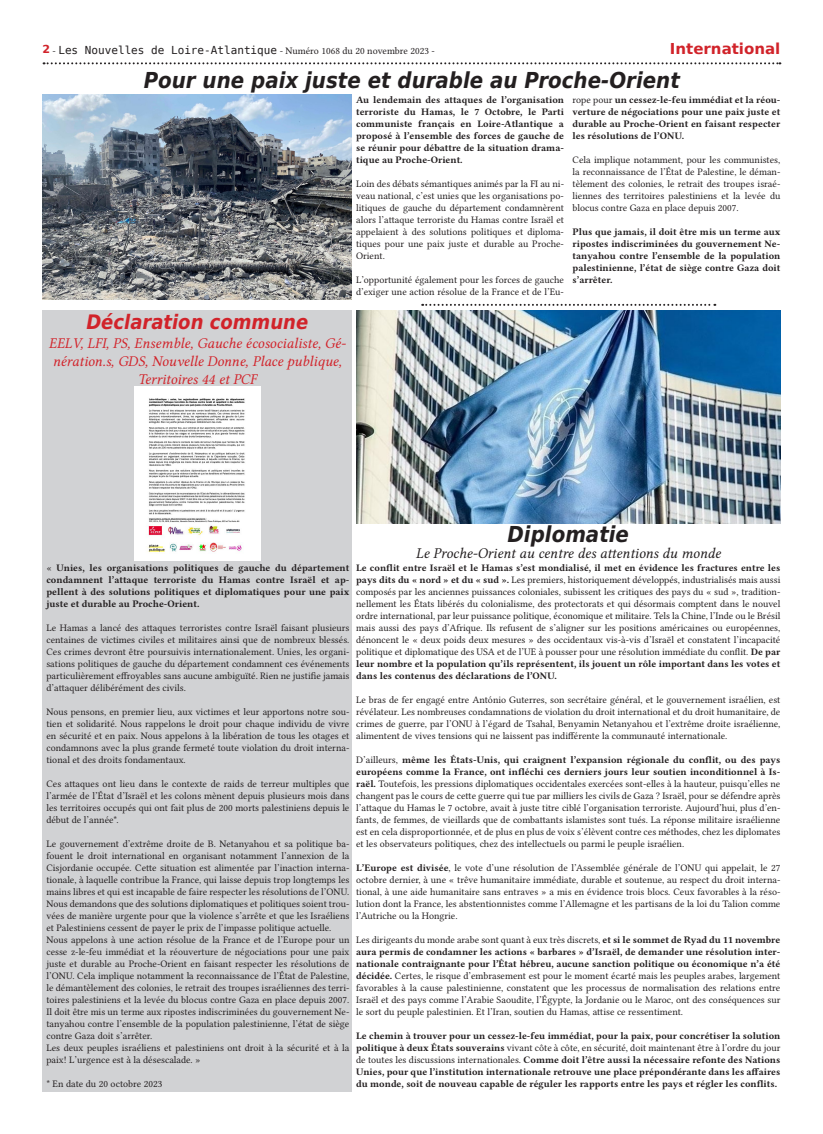
<style>
.page{position:relative;width:823px;height:1134px;background:#fff}
.page>*{position:absolute;margin:0;border:0;box-sizing:border-box;transform-origin:0 0}
.t1{font:italic 700 22px "DejaVu Sans Condensed";color:#231f20}
.t2{font:italic 700 20px "DejaVu Sans Condensed";color:#d1232a}
.t3{font:15px/18px "Lin Libertine OI";color:#d1232a;text-align:center}
.t4{font:15px "Lin Libertine OI";color:#231f20}
.t5{font:700 15px "DejaVu Sans";color:#d1232a}
.t6{font:11px "DejaVu Sans Mono";color:#231f20}
.t7{font:10px/12px "Lin Libertine O";color:#231f20;text-align:justify}
.t8{font:10px/12px "Lin Libertine OB";color:#231f20;text-align:justify}
.s1{font-family:"DejaVu Sans";font-weight:700;color:#d1232a}
.s2{font-family:"Lin Libertine O";font-size:10px}
.s3{font-family:"Lin Libertine O"}
.s4{font-family:"Lin Libertine OB"}
</style>
<div class="page">
<div style="left:43px;top:310px;width:308px;height:781px;background:#d1d2d4"></div>
<img style="left:134px;top:387px;width:126px;height:174px">
<svg style="left:422px;top:304px;width:293px;height:2px"></svg>
<img style="left:356px;top:310px;width:424px;height:213px">
<img style="left:42px;top:94px;width:309px;height:206px">
<svg style="left:44px;top:62px;width:736px;height:2px"></svg>
<p class="t6" style="left:43px;top:42px;width:394px"><span class="s1">2</span> <span class="s2">-</span> Les Nouvelles de Loire-Atlantique <span class="s2">- Numéro 1068 du 20 novembre 2023 -</span></p>
<h3 class="t5" style="left:669px;top:36px;width:112px">International</h3>
<h1 class="t1" style="left:144px;top:64px;width:537px">Pour une paix juste et durable au Proche-Orient</h1>
<h2 class="t2" style="left:86px;top:306px;width:223px">Déclaration commune</h2>
<h3 class="t3" style="left:49px;top:334px;width:298px">EELV, LFI, PS, Ensemble, Gauche écosocialiste, Gé&shy;nération.s, GDS, Nouvelle Donne, Place publique,<br>Territoires 44 et PCF</h3>
<p class="t8" style="left:356px;top:94px;width:209px">Au lendemain des attaques de l’organisation terroriste du Hamas, le 7 Octobre, le Parti communiste français en Loire-Atlantique a proposé à l’ensemble des forces de gauche de se réunir pour débattre de la situation drama&shy;tique au Proche-Orient.</p>
<p class="t7" style="left:356px;top:177px;width:209px">Loin des débats sémantiques animés par la FI au ni&shy;veau national, c’est unies que les organisations po&shy;litiques de gauche du département condamnèrent alors l’attaque terroriste du Hamas contre Israël et appelaient à des solutions politiques et diploma&shy;tiques pour une paix juste et durable au Proche-Orient.</p>
<p class="t7" style="left:356px;top:273px;width:209px">L’opportunité également pour les forces de gauche d’exiger une action résolue de la France et de l’Eu-</p>
<p class="t8" style="left:572px;top:94px;width:209px"><span class="s3">rope pour</span> un cessez-le-feu immédiat et la réou&shy;verture de négociations pour une paix juste et durable au Proche-Orient en faisant respecter les résolutions de l’ONU.</p>
<p class="t7" style="left:572px;top:153px;width:209px">Cela implique notamment, pour les communistes, la reconnaissance de l’État de Palestine, le déman&shy;tèlement des colonies, le retrait des troupes israé&shy;liennes des territoires palestiniens et la levée du blocus contre Gaza en place depuis 2007.</p>
<p class="t8" style="left:572px;top:226px;width:209px">Plus que jamais, il doit être mis un terme aux ripostes indiscriminées du gouvernement Ne&shy;tanyahou contre l’ensemble de la population palestinienne, l’état de siège contre Gaza doit s’arrêter.</p>
<h1 class="t1" style="left:507px;top:517px;width:123px">Diplomatie</h1>
<p class="t8" style="left:356px;top:561px;width:425px">Le conflit entre Israël et le Hamas s’est mondialisé, il met en évidence les fractures entre les</p>
<p class="t7" style="left:356px;top:573px;width:425px"><span class="s4">pays dits du « nord » et du « sud ».</span> Les premiers, historiquement développés, industrialisés mais aussi composés par les anciennes puissances coloniales, subissent les critiques des pays du « sud », tradition&shy;nellement les États libérés du colonialisme, des protectorats et qui désormais comptent dans le nouvel ordre international, par leur puissance politique, économique et militaire. Tels la Chine, l’Inde ou le Brésil mais aussi des pays d’Afrique. Ils refusent de s’aligner sur les positions américaines ou européennes, dénoncent le « deux poids deux mesures » des occidentaux vis-à-vis d’Israël et constatent l’incapacité politique et diplomatique des USA et de l’UE à pousser pour une résolution immédiate du conflit. <span class="s4">De par</span></p>
<p class="t8" style="left:356px;top:657px;width:425px">leur nombre et la population qu’ils représentent, ils jouent un rôle important dans les votes et dans les contenus des déclarations de l’ONU.</p>
<p class="t7" style="left:356px;top:693px;width:425px">Le bras de fer engagé entre António Guterres, son secrétaire général, et le gouvernement israélien, est révélateur. Les nombreuses condamnations de violation du droit international et du droit humanitaire, de crimes de guerre, par l’ONU à l’égard de Tsahal, Benyamin Netanyahou et l’extrême droite israélienne, alimentent de vives tensions qui ne laissent pas indifférente la communauté internationale.</p>
<p class="t8" style="left:356px;top:753px;width:425px"><span class="s3">D’ailleurs,</span> même les États-Unis, qui craignent l’expansion régionale du conflit, ou des pays européens comme la France, ont infléchi ces derniers jours leur soutien inconditionnel à Is-</p>
<p class="t7" style="left:356px;top:777px;width:425px"><span class="s4">raël.</span> Toutefois, les pressions diplomatiques occidentales exercées sont-elles à la hauteur, puisqu’elles ne changent pas le cours de cette guerre qui tue par milliers les civils de Gaza ? Israël, pour se défendre après l’attaque du Hamas le 7 octobre, avait à juste titre ciblé l’organisation terroriste. Aujourd’hui, plus d’en&shy;fants, de femmes, de vieillards que de combattants islamistes sont tués. La réponse militaire israélienne est en cela disproportionnée, et de plus en plus de voix s’élèvent contre ces méthodes, chez les diplomates et les observateurs politiques, chez des intellectuels ou parmi le peuple israélien.</p>
<p class="t7" style="left:356px;top:861px;width:425px"><span class="s4">L’Europe est divisée</span>, le vote d’une résolution de l’Assemblée générale de l’ONU qui appelait, le 27 octobre dernier, à une « trêve humanitaire immédiate, durable et soutenue, au respect du droit interna&shy;tional, à une aide humanitaire sans entraves » a mis en évidence trois blocs. Ceux favorables à la réso&shy;lution dont la France, les abstentionnistes comme l’Allemagne et les partisans de la loi du Talion comme l’Autriche ou la Hongrie.</p>
<p class="t7" style="left:356px;top:933px;width:425px">Les dirigeants du monde arabe sont quant à eux très discrets, <span class="s4">et si le sommet de Ryad du 11 novembre</span></p>
<p class="t8" style="left:356px;top:945px;width:425px">aura permis de condamner les actions « barbares » d’Israël, de demander une résolution inter&shy;nationale contraignante pour l’État hébreu, aucune sanction politique ou économique n’a été</p>
<p class="t7" style="left:356px;top:969px;width:425px"><span class="s4">décidée.</span> Certes, le risque d’embrasement est pour le moment écarté mais les peuples arabes, largement favorables à la cause palestinienne, constatent que les processus de normalisation des relations entre Israël et des pays comme l’Arabie Saoudite, l’Égypte, la Jordanie ou le Maroc, ont des conséquences sur le sort du peuple palestinien. Et l’Iran, soutien du Hamas, attise ce ressentiment.</p>
<p class="t8" style="left:356px;top:1029px;width:425px">Le chemin à trouver pour un cessez-le-feu immédiat, pour la paix, pour concrétiser la solution</p>
<p class="t7" style="left:356px;top:1041px;width:425px"><span class="s4">politique à deux États souverains</span> vivant côte à côte, en sécurité, doit maintenant être à l’ordre du jour</p>
<p class="t8" style="left:356px;top:1053px;width:425px"><span class="s3">de toutes les discussions internationales.</span> Comme doit l’être aussi la nécessaire refonte des Nations Unies, pour que l’institution internationale retrouve une place prépondérante dans les affaires du monde, soit de nouveau capable de réguler les rapports entre les pays et régler les conflits.</p>
<h3 class="t4" style="left:415px;top:544px;width:306px">Le Proche-Orient au centre des attentions du monde</h3>
<p class="t8" style="left:46px;top:561px;width:304px"><span class="s3">«</span> Unies, les organisations politiques de gauche du département condamnent l’attaque terroriste du Hamas contre Israël et ap&shy;pellent à des solutions politiques et diplomatiques pour une paix juste et durable au Proche-Orient.</p>
<p class="t7" style="left:46px;top:621px;width:304px">Le Hamas a lancé des attaques terroristes contre Israël faisant plusieurs centaines de victimes civiles et militaires ainsi que de nombreux blessés.<br>Ces crimes devront être poursuivis internationalement. Unies, les organi&shy;sations politiques de gauche du département condamnent ces événements particulièrement effroyables sans aucune ambiguïté. Rien ne justifie jamais d’attaquer délibérément des civils.</p>
<p class="t7" style="left:46px;top:705px;width:304px">Nous pensons, en premier lieu, aux victimes et leur apportons notre sou&shy;tien et solidarité. Nous rappelons le droit pour chaque individu de vivre en sécurité et en paix. Nous appelons à la libération de tous les otages et condamnons avec la plus grande fermeté toute violation du droit interna&shy;tional et des droits fondamentaux.</p>
<p class="t7" style="left:46px;top:777px;width:304px">Ces attaques ont lieu dans le contexte de raids de terreur multiples que l’armée de l’État d’Israël et les colons mènent depuis plusieurs mois dans les territoires occupés qui ont fait plus de 200 morts palestiniens depuis le début de l’année*.</p>
<p class="t7" style="left:46px;top:837px;width:304px;text-align:left">Le gouvernement d’extrême droite de B. Netanyahou et sa politique ba&shy;fouent le droit international en organisant notamment l’annexion de la Cisjordanie occupée. Cette situation est alimentée par l’inaction interna&shy;tionale, à laquelle contribue la France, qui laisse depuis trop longtemps les mains libres et qui est incapable de faire respecter les résolutions de l’ONU.<br>Nous demandons que des solutions diplomatiques et politiques soient trou&shy;vées de manière urgente pour que la violence s’arrête et que les Israéliens et Palestiniens cessent de payer le prix de l’impasse politique actuelle.<br>Nous appelons à une action résolue de la France et de l’Europe pour un cesse z-le-feu immédiat et la réouverture de négociations pour une paix juste et durable au Proche-Orient en faisant respecter les résolutions de l’ONU. Cela implique notamment la reconnaissance de l’État de Palestine, le démantèlement des colonies, le retrait des troupes israéliennes des terri&shy;toires palestiniens et la levée du blocus contre Gaza en place depuis 2007.<br>Il doit être mis un terme aux ripostes indiscriminées du gouvernement Ne&shy;tanyahou contre l’ensemble de la population palestinienne, l’état de siège contre Gaza doit s’arrêter.<br>Les deux peuples israéliens et palestiniens ont droit à la sécurité et à la paix! L’urgence est à la désescalade. »</p>
<p class="t7" style="left:46px;top:1077px;width:117px">* En date du 20 octobre 2023</p>
</div>
